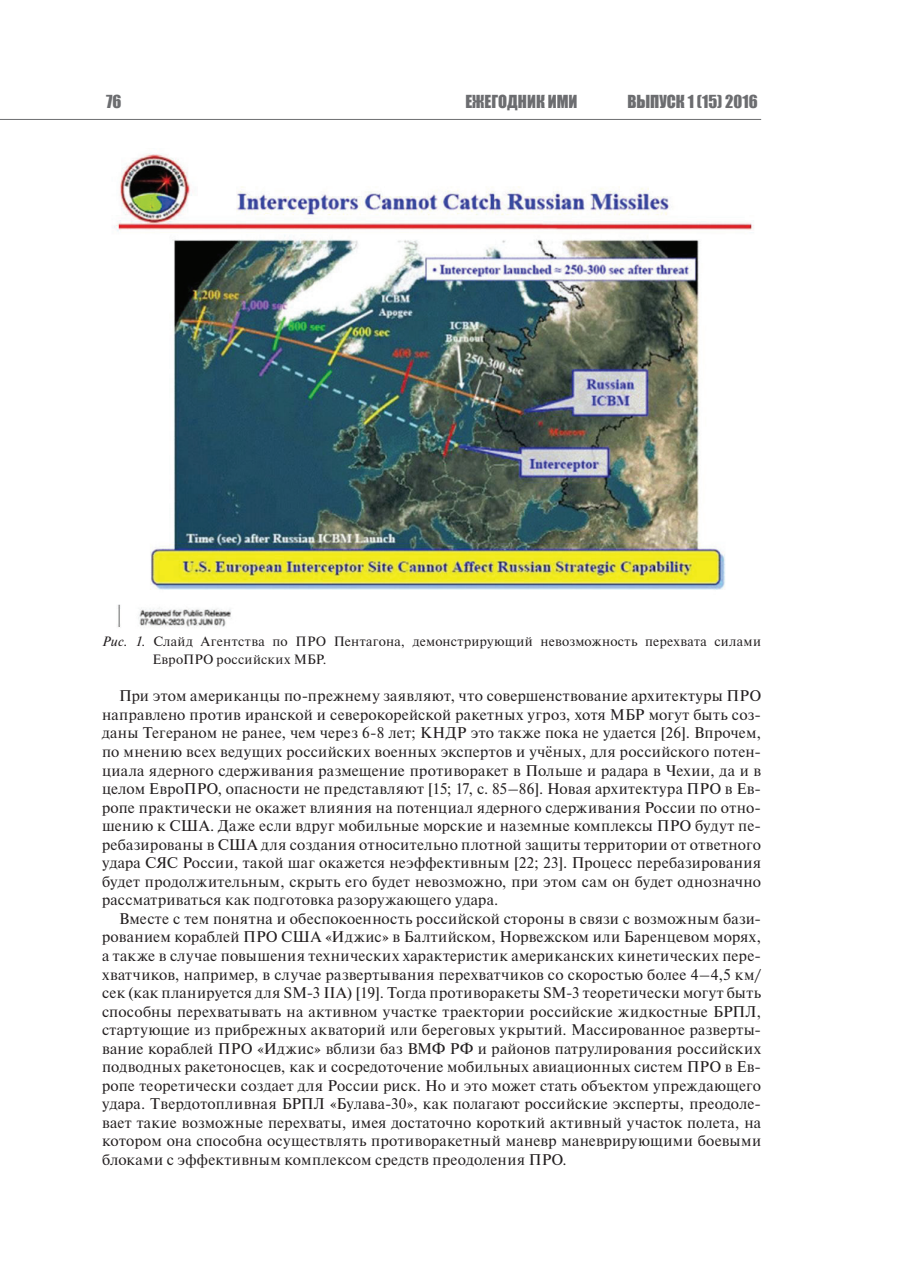
<style>
.page{position:relative;width:910px;height:1280px;background:#fff}
.page>*{position:absolute;margin:0;border:0;box-sizing:border-box;transform-origin:0 0}
.t1{font:16.5px "Impact";color:#6c6d70}
.t2{font:15.45px/18.6px "Newton";letter-spacing:.02em;color:#231f20;text-align:justify}
.t3{font:13.5px/18.6px "Newton";letter-spacing:.02em;color:#231f20}
.s1{font-style:italic}
</style>
<div class="page">
<hr style="left:0;top:119px;width:761px;height:1px;background:#6c6d70">
<img style="left:112px;top:153px;width:642px;height:474px">
<p class="t1" style="left:106px;top:88px;width:17px">76</p>
<p class="t1" style="left:465px;top:89px;width:114px">ЕЖЕГОДНИК ИМИ</p>
<p class="t1" style="left:627px;top:89px;width:132px">ВЫПУСК 1 (15) 2016</p>
<p class="t3" style="left:152px;top:631px;width:610px;text-indent:-50px"><span class="s1">Рис. 1.</span> Слайд Агентства по ПРО Пентагона, демонстрирующий невозможность перехвата силами<br>ЕвроПРО российских МБР.</p>
<p class="t2" style="left:102px;top:686px;width:661px;text-indent:17px">При этом американцы по-прежнему заявляют, что совершенствование архитектуры ПРО направлено против иранской и северокорейской ракетных угроз, хотя МБР могут быть соз&shy;даны Тегераном не ранее, чем через 6-8 лет; КНДР это также пока не удается [26]. Впрочем, по мнению всех ведущих российских военных экспертов и учёных, для российского потен&shy;циала ядерного сдерживания размещение противоракет в Польше и радара в Чехии, да и в целом ЕвроПРО, опасности не представляют [15; 17, с. 85–86]. Новая архитектура ПРО в Ев&shy;ропе практически не окажет влияния на потенциал ядерного сдерживания России по отно&shy;шению к США. Даже если вдруг мобильные морские и наземные комплексы ПРО будут пе&shy;ребазированы в США для создания относительно плотной защиты территории от ответного удара СЯС России, такой шаг окажется неэффективным [22; 23]. Процесс перебазирования будет продолжительным, скрыть его будет невозможно, при этом сам он будет однозначно рассматриваться как подготовка разоружающего удара.</p>
<p class="t2" style="left:102px;top:909px;width:661px;text-indent:17px">Вместе с тем понятна и обеспокоенность российской стороны в связи с возможным бази&shy;рованием кораблей ПРО США «Иджис» в Балтийском, Норвежском или Баренцевом морях, а также в случае повышения технических характеристик американских кинетических пере&shy;хватчиков, например, в случае развертывания перехватчиков со скоростью более 4–4,5 км/ сек (как планируется для SМ-3 IIА) [19]. Тогда противоракеты SМ-3 теоретически могут быть способны перехватывать на активном участке траектории российские жидкостные БРПЛ, стартующие из прибрежных акваторий или береговых укрытий. Массированное разверты&shy;вание кораблей ПРО «Иджис» вблизи баз ВМФ РФ и районов патрулирования российских подводных ракетоносцев, как и сосредоточение мобильных авиационных систем ПРО в Ев&shy;ропе теоретически создает для России риск. Но и это может стать объектом упреждающего удара. Твердотопливная БРПЛ «Булава-30», как полагают российские эксперты, преодоле&shy;вает такие возможные перехваты, имея достаточно короткий активный участок полета, на котором она способна осуществлять противоракетный маневр маневрирующими боевыми блоками с эффективным комплексом средств преодоления ПРО.</p>
</div>
